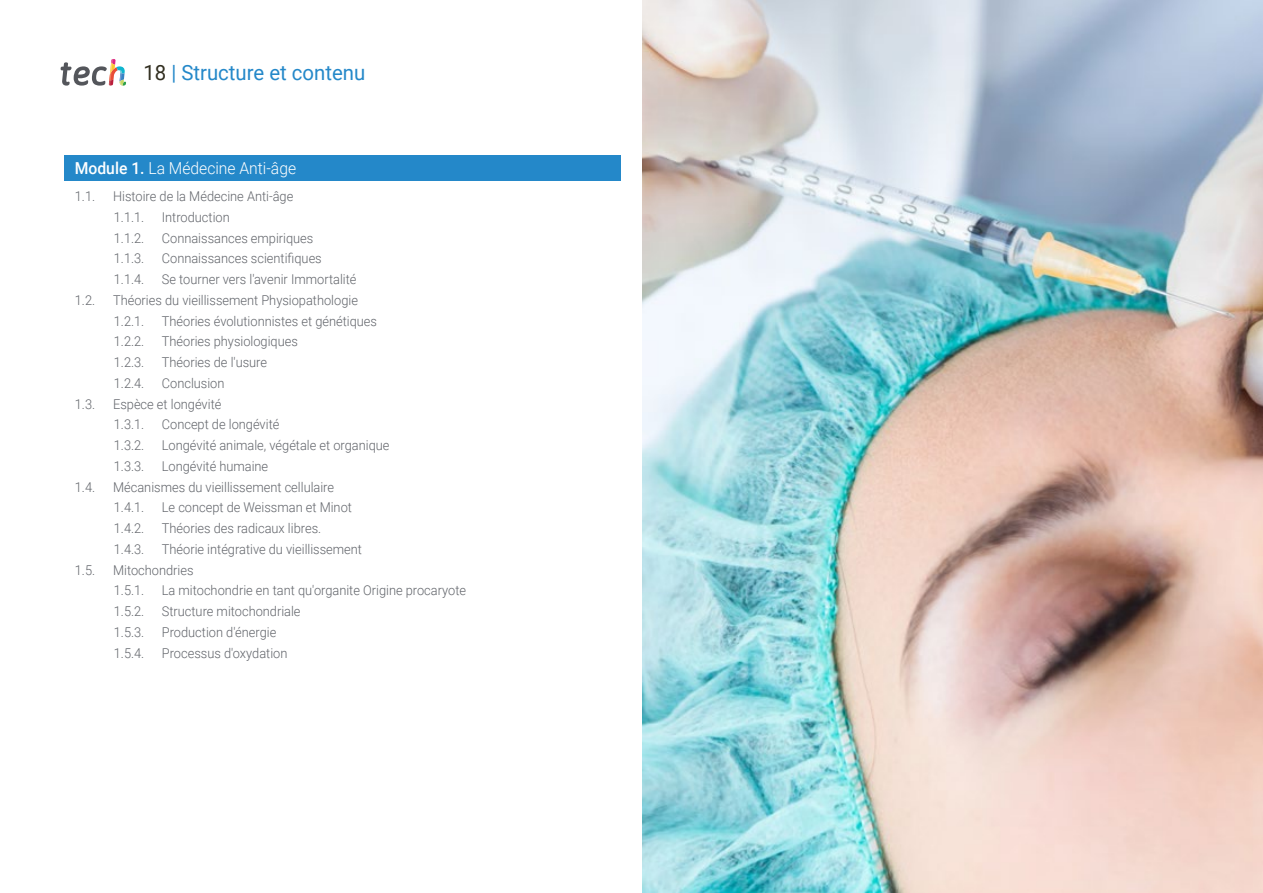
<style>
.page{position:relative;width:1263px;height:893px;background:#fff}
.page>*{position:absolute;margin:0;border:0;box-sizing:border-box;transform-origin:0 0}
.t1{font:21px "Roboto";color:#2488c9}
.t2{font:300 16.5px "Roboto";color:#fff;scale:.95 1}
.t3{font:300 13.5px/20.7px "Roboto";color:#61646a;scale:.95 1}
.s1{color:#312e20}
.s2{font-weight:500}
</style>
<div class="page">
<div style="left:64px;top:155px;width:557px;height:25px;background:#2488c9"></div>
<img style="left:642px;top:0;width:621px;height:893px">
<svg style="left:61px;top:59px;width:65px;height:27px"></svg>
<h1 class="t1" style="left:144px;top:57px;width:223px"><span class="s1">18</span> | Structure et contenu</h1>
<p class="t2" style="left:75px;top:157px;width:234px"><span class="s2">Module 1.</span> La Médecine Anti-âge</p>
<p class="t3" style="left:75px;top:185px;width:23px">1.1.</p>
<p class="t3" style="left:113px;top:185px;width:191px">Histoire de la Médecine Anti-âge<br>1.1.1.</p>
<p class="t3" style="left:162px;top:206px;width:73px">Introduction</p>
<p class="t3" style="left:114px;top:227px;width:34px">1.1.2.</p>
<p class="t3" style="left:162px;top:227px;width:161px">Connaissances empiriques</p>
<p class="t3" style="left:114px;top:248px;width:34px">1.1.3.</p>
<p class="t3" style="left:162px;top:248px;width:170px">Connaissances scientifiques</p>
<p class="t3" style="left:114px;top:268px;width:34px">1.1.4.</p>
<p class="t3" style="left:162px;top:268px;width:206px">Se tourner vers l'avenir Immortalité</p>
<p class="t3" style="left:75px;top:289px;width:23px">1.2.</p>
<p class="t3" style="left:113px;top:289px;width:259px">Théories du vieillissement Physiopathologie<br>1.2.1.</p>
<p class="t3" style="left:162px;top:310px;width:228px">Théories évolutionnistes et génétiques</p>
<p class="t3" style="left:114px;top:331px;width:34px">1.2.2.</p>
<p class="t3" style="left:162px;top:331px;width:145px">Théories physiologiques</p>
<p class="t3" style="left:114px;top:351px;width:34px">1.2.3.</p>
<p class="t3" style="left:162px;top:351px;width:112px">Théories de l'usure</p>
<p class="t3" style="left:114px;top:372px;width:34px">1.2.4.</p>
<p class="t3" style="left:162px;top:372px;width:67px">Conclusion</p>
<p class="t3" style="left:75px;top:393px;width:23px">1.3.</p>
<p class="t3" style="left:113px;top:393px;width:115px">Espèce et longévité<br>1.3.1.</p>
<p class="t3" style="left:162px;top:414px;width:125px">Concept de longévité</p>
<p class="t3" style="left:114px;top:434px;width:34px">1.3.2.</p>
<p class="t3" style="left:162px;top:434px;width:241px">Longévité animale, végétale et organique</p>
<p class="t3" style="left:114px;top:455px;width:34px">1.3.3.</p>
<p class="t3" style="left:162px;top:455px;width:114px">Longévité humaine</p>
<p class="t3" style="left:75px;top:476px;width:23px">1.4.</p>
<p class="t3" style="left:113px;top:476px;width:234px">Mécanismes du vieillissement cellulaire<br>1.4.1.</p>
<p class="t3" style="left:162px;top:497px;width:202px">Le concept de Weissman et Minot</p>
<p class="t3" style="left:114px;top:517px;width:34px">1.4.2.</p>
<p class="t3" style="left:162px;top:517px;width:169px">Théories des radicaux libres.</p>
<p class="t3" style="left:114px;top:538px;width:34px">1.4.3.</p>
<p class="t3" style="left:162px;top:538px;width:212px">Théorie intégrative du vieillissement</p>
<p class="t3" style="left:75px;top:559px;width:23px">1.5.</p>
<p class="t3" style="left:113px;top:559px;width:86px">Mitochondries<br>1.5.1.</p>
<p class="t3" style="left:162px;top:580px;width:322px">La mitochondrie en tant qu'organite Origine procaryote</p>
<p class="t3" style="left:114px;top:600px;width:34px">1.5.2.</p>
<p class="t3" style="left:162px;top:600px;width:148px">Structure mitochondriale</p>
<p class="t3" style="left:114px;top:621px;width:34px">1.5.3.</p>
<p class="t3" style="left:162px;top:621px;width:122px">Production d'énergie</p>
<p class="t3" style="left:114px;top:642px;width:34px">1.5.4.</p>
<p class="t3" style="left:162px;top:642px;width:134px">Processus d'oxydation</p>
</div>
